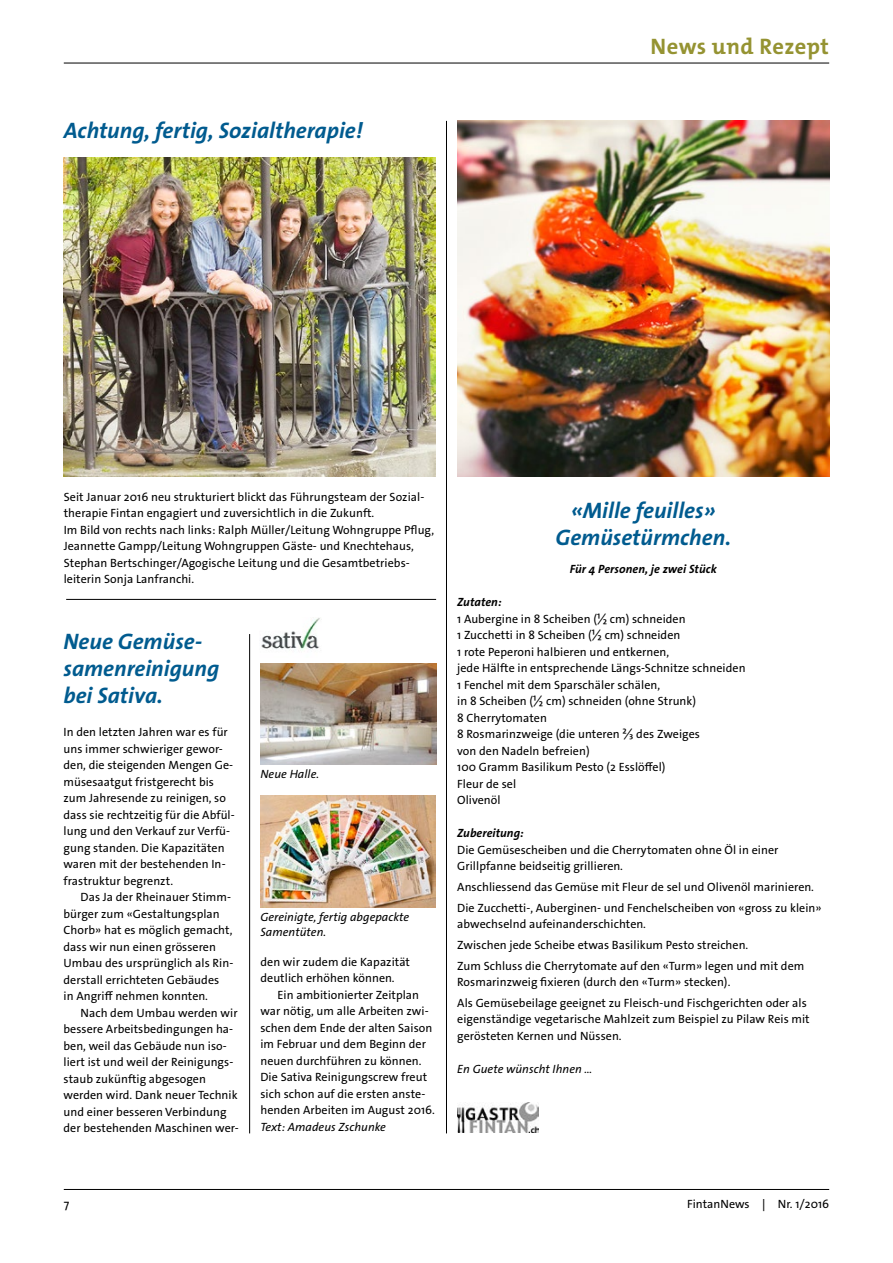
<style>
.page{position:relative;width:893px;height:1263px;background:#fff}
.page>*{position:absolute;margin:0;border:0;box-sizing:border-box;transform-origin:0 0}
.Titel_News{font:italic 700 22.5px/27px "The Sans Os F";color:#005b8f}
.Lauftext_10_12_5pt{font:700 22.5px "The Mix Os F";letter-spacing:.015em;color:#959332}
.Lauftext_News{font:12px/16.5px "The Sans Os F";letter-spacing:.005em;color:#000}
.Lauftext_News_mit_Ei{font:12px/16.5px "The Sans Os F";letter-spacing:.005em;color:#000}
.Bildlegende{font:italic 12px/15px "The Sans Os F";letter-spacing:.005em;color:#000}
.Lauftext_News-2{font:italic 700 12px "The Sans Os F";letter-spacing:.005em;color:#000}
.Lauftext_News-3{font:italic 12px "The Sans Os F";letter-spacing:.005em;color:#000}
</style>
<div class="page">
<hr style="left:64px;top:1189px;width:765px;height:1px;background:#000">
<hr style="left:64px;top:63px;width:765px;height:1px;background:#000">
<hr style="left:249px;top:634px;width:1px;height:499px;background:#000">
<img style="left:260px;top:664px;width:176px;height:100px">
<img style="left:260px;top:795px;width:176px;height:113px">
<img style="left:261px;top:618px;width:59px;height:32px">
<img style="left:457px;top:120px;width:372px;height:356px">
<hr style="left:446px;top:121px;width:1px;height:1012px;background:#000">
<img style="left:457px;top:1103px;width:82px;height:29px">
<img style="left:64px;top:158px;width:372px;height:318px">
<hr style="left:66px;top:599px;width:370px;height:1px;background:#000">
<p class="Titel_News" style="left:64px;top:117px;width:301px">Achtung, fertig, Sozialtherapie!</p>
<p class="Lauftext_10_12_5pt" style="left:651px;top:32px;width:180px">News und Rezept</p>
<p class="Lauftext_News" style="left:64px;top:488px;width:372px">Seit Januar 2016 neu strukturiert blickt das Führungsteam der Sozial&shy;therapie Fintan engagiert und zuversichtlich in die Zukunft.<br>Im Bild von rechts nach links: Ralph Müller/Leitung Wohngruppe Pflug, Jeannette Gampp/Leitung Wohngruppen Gäste- und Knechtehaus, Stephan Bertschinger/Agogische Leitung und die Gesamtbetriebs&shy;leiterin Sonja Lanfranchi.</p>
<p class="Titel_News" style="left:64px;top:628px;width:157px">Neue Gemüse&shy;samenreinigung</p>
<p class="Titel_News" style="left:64px;top:682px;width:101px">bei Sativa.</p>
<p class="Lauftext_News" style="left:64px;top:724px;width:173px">In den letzten Jahren war es für uns immer schwieriger gewor&shy;den, die steigenden Mengen Ge&shy;müsesaatgut fristgerecht bis zum Jahresende zu reinigen, so dass sie rechtzeitig für die Abfül&shy;lung und den Verkauf zur Verfü&shy;gung standen. Die Kapazitäten waren mit der bestehenden In&shy;frastruktur begrenzt.</p>
<p class="Lauftext_News_mit_Ei" style="left:64px;top:889px;width:171px;text-indent:17px">Das Ja der Rheinauer Stimm&shy;bürger zum «Gestaltungsplan<br>Chorb» hat es möglich gemacht, dass wir nun einen grösseren<br>Umbau des ursprünglich als Rin&shy;derstall errichteten Gebäudes<br>in Angriff nehmen konnten.</p>
<p class="Lauftext_News_mit_Ei" style="left:64px;top:1004px;width:177px;text-indent:17px">Nach dem Umbau werden wir bessere Arbeitsbedingungen ha&shy;ben, weil das Gebäude nun iso&shy;liert ist und weil der Reinigungs&shy;staub zukünftig abgesogen werden wird. Dank neuer Technik und einer besseren Verbindung der bestehenden Maschinen wer-</p>
<p class="Bildlegende" style="left:260px;top:767px;width:60px">Neue Halle.</p>
<p class="Bildlegende" style="left:260px;top:909px;width:150px">Gereinigte, fertig abgepackte<br>Samentüten.</p>
<p class="Lauftext_News_mit_Ei" style="left:260px;top:953px;width:151px">den wir zudem die Kapazität deutlich erhöhen können.</p>
<p class="Lauftext_News_mit_Ei" style="left:260px;top:986px;width:176px;text-indent:17px">Ein ambitionierter Zeitplan war nötig, um alle Arbeiten zwi&shy;schen dem Ende der alten Saison im Februar und dem Beginn der neuen durchführen zu können.<br>Die Sativa Reinigungscrew freut sich schon auf die ersten anste&shy;henden Arbeiten im August 2016.</p>
<p class="Lauftext_News-3" style="left:260px;top:1119px;width:127px">Text: Amadeus Zschunke</p>
<p class="Titel_News" style="left:571px;top:497px;width:146px">«Mille feuilles»</p>
<p class="Titel_News" style="left:555px;top:524px;width:177px">Gemüsetürmchen.</p>
<p class="Lauftext_News-2" style="left:570px;top:561px;width:149px">Für 4 Personen, je zwei Stück</p>
<p class="Lauftext_News-2" style="left:457px;top:594px;width:46px">Zutaten:</p>
<p class="Lauftext_News" style="left:457px;top:610px;width:230px">1 Aubergine in 8 Scheiben (½ cm) schneiden</p>
<p class="Lauftext_News" style="left:457px;top:627px;width:225px">1 Zucchetti in 8 Scheiben (½ cm) schneiden</p>
<p class="Lauftext_News" style="left:457px;top:643px;width:290px">1 rote Peperoni halbieren und entkernen,<br>jede Hälfte in entsprechende Längs-Schnitze schneiden</p>
<p class="Lauftext_News" style="left:457px;top:676px;width:240px">1 Fenchel mit dem Sparschäler schälen,<br>in 8 Scheiben (½ cm) schneiden (ohne Strunk)</p>
<p class="Lauftext_News" style="left:457px;top:709px;width:91px">8 Cherrytomaten</p>
<p class="Lauftext_News" style="left:457px;top:726px;width:244px">8 Rosmarinzweige (die unteren ⅔ des Zweiges von den Nadeln befreien)</p>
<p class="Lauftext_News" style="left:457px;top:759px;width:210px">100 Gramm Basilikum Pesto (2 Esslöffel)</p>
<p class="Lauftext_News" style="left:457px;top:775px;width:60px">Fleur de sel</p>
<p class="Lauftext_News" style="left:457px;top:792px;width:45px">Olivenöl</p>
<p class="Lauftext_News-2" style="left:457px;top:825px;width:68px">Zubereitung:</p>
<p class="Lauftext_News" style="left:457px;top:841px;width:323px">Die Gemüsescheiben und die Cherrytomaten ohne Öl in einer<br>Grillpfanne beidseitig grillieren.</p>
<p class="Lauftext_News" style="left:457px;top:879px;width:358px">Anschliessend das Gemüse mit Fleur de sel und Olivenöl marinieren.</p>
<p class="Lauftext_News" style="left:457px;top:899px;width:366px">Die Zucchetti-, Auberginen- und Fenchelscheiben von «gross zu klein» abwechselnd aufeinanderschichten.</p>
<p class="Lauftext_News" style="left:457px;top:937px;width:292px">Zwischen jede Scheibe etwas Basilikum Pesto streichen.</p>
<p class="Lauftext_News" style="left:457px;top:957px;width:349px">Zum Schluss die Cherrytomate auf den «Turm» legen und mit dem<br>Rosmarinzweig fixieren (durch den «Turm» stecken).</p>
<p class="Lauftext_News" style="left:457px;top:995px;width:354px">Als Gemüsebeilage geeignet zu Fleisch-und Fischgerichten oder als eigenständige vegetarische Mahlzeit zum Beispiel zu Pilaw Reis mit gerösteten Kernen und Nüssen.</p>
<p class="Lauftext_News-3" style="left:457px;top:1061px;width:137px">En Guete wünscht Ihnen …</p>
<p class="Lauftext_News" style="left:64px;top:1195px;width:7px">7</p>
<p class="Lauftext_News" style="left:687px;top:1195px;width:144px">FintanNews ↕ Nr. 1/2016</p>
</div>
